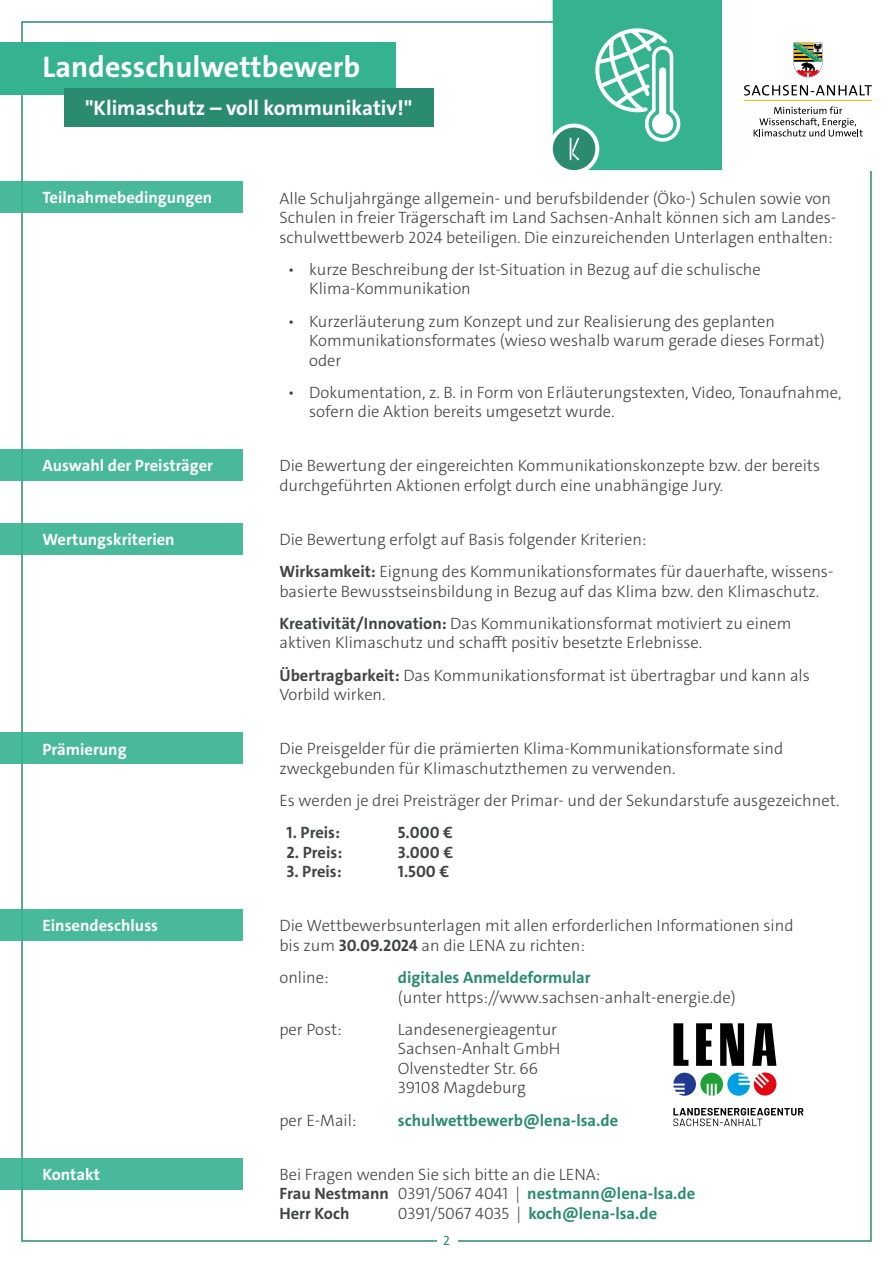
<style>
.page{position:relative;width:893px;height:1263px;background:#fff}
.page>*{position:absolute;margin:0;border:0;box-sizing:border-box;transform-origin:0 0}
.t1{font:700 30px "The Sans C4 s";color:#fff}
.t2{font:700 21px "The Sans C4 s";color:#fff}
.Fließtext{font:300 16.5px/19.5px "The Sans C4 s";color:#404541}
.t3{font:700 16.5px "The Sans C4 s";color:#fff}
.Fließtext-2{font:700 16.5px "The Sans C4 s";color:#2b8b71}
.Fließtext-3{font:700 16.5px "The Sans C4 s";color:#404541}
.t4{font:13.5px "The Sans C4 s";color:#2b8b71}
.s1{font-weight:700}
.s2{font-weight:700;color:#2b8b71}
.s3{font-weight:300;color:#404541}
</style>
<div class="page">
<svg style="left:553px;top:0;width:169px;height:170px"></svg>
<svg style="left:744px;top:85px;width:128px;height:11px"></svg>
<hr style="left:744px;top:100px;width:128px;height:1px;background:#fbba00">
<svg style="left:794px;top:43px;width:28px;height:34px"></svg>
<svg style="left:754px;top:107px;width:109px;height:30px"></svg>
<div style="left:0;top:181px;width:242px;height:31px;background:#49b99b"></div>
<div style="left:0;top:449px;width:242px;height:31px;background:#49b99b"></div>
<div style="left:0;top:43px;width:395px;height:52px;background:#35b290"></div>
<div style="left:64px;top:88px;width:370px;height:39px;background:#2b8b71"></div>
<div style="left:0;top:523px;width:242px;height:31px;background:#49b99b"></div>
<div style="left:0;top:733px;width:242px;height:31px;background:#49b99b"></div>
<div style="left:0;top:909px;width:242px;height:32px;background:#49b99b"></div>
<div style="left:0;top:1158px;width:242px;height:31px;background:#49b99b"></div>
<svg style="left:673px;top:1108px;width:130px;height:18px"></svg>
<svg style="left:673px;top:1023px;width:15px;height:43px"></svg>
<svg style="left:696px;top:1023px;width:16px;height:43px"></svg>
<svg style="left:720px;top:1023px;width:24px;height:43px"></svg>
<svg style="left:752px;top:1023px;width:24px;height:43px"></svg>
<svg style="left:673px;top:1072px;width:103px;height:24px"></svg>
<p class="t1" style="left:43px;top:47px;width:319px">Landesschulwettbewerb</p>
<p class="t2" style="left:85px;top:95px;width:329px">"Klimaschutz – voll kommunikativ!"</p>
<p class="t3" style="left:43px;top:187px;width:171px">Teilnahmebedingungen</p>
<p class="t3" style="left:43px;top:455px;width:172px">Auswahl der Preisträger</p>
<p class="t3" style="left:43px;top:529px;width:134px">Wertungskriterien</p>
<p class="t3" style="left:43px;top:738px;width:86px">Prämierung</p>
<p class="t3" style="left:43px;top:915px;width:117px">Einsendeschluss</p>
<p class="t3" style="left:43px;top:1164px;width:59px">Kontakt</p>
<p class="Fließtext" style="left:279px;top:188px;width:558px">Alle Schuljahrgänge allgemein- und berufsbildender (Öko-) Schulen sowie von<br>Schulen in freier Trägerschaft im Land Sachsen-Anhalt können sich am Landes&shy;schulwettbewerb 2024 beteiligen. Die einzureichenden Unterlagen enthalten:</p>
<p class="Fließtext" style="left:309px;top:260px;width:453px;text-indent:-21px">• kurze Beschreibung der Ist-Situation in Bezug auf die schulische<br>Klima-Kommunikation</p>
<p class="Fließtext" style="left:309px;top:311px;width:517px;text-indent:-21px">• Kurzerläuterung zum Konzept und zur Realisierung des geplanten<br>Kommunikationsformates (wieso weshalb warum gerade dieses Format) oder</p>
<p class="Fließtext" style="left:309px;top:383px;width:534px;text-indent:-21px">• Dokumentation, z. B. in Form von Erläuterungstexten, Video, Tonaufnahme, sofern die Aktion bereits umgesetzt wurde.</p>
<p class="Fließtext" style="left:279px;top:456px;width:542px">Die Bewertung der eingereichten Kommunikationskonzepte bzw. der bereits durchgeführten Aktionen erfolgt durch eine unabhängige Jury.</p>
<p class="Fließtext" style="left:279px;top:530px;width:369px">Die Bewertung erfolgt auf Basis folgender Kriterien:</p>
<p class="Fließtext" style="left:279px;top:562px;width:555px"><span class="s1">Wirksamkeit:</span> Eignung des Kommunikationsformates für dauerhafte, wissens&shy;basierte Bewusstseinsbildung in Bezug auf das Klima bzw. den Klimaschutz.</p>
<p class="Fließtext" style="left:279px;top:614px;width:514px"><span class="s1">Kreativität/Innovation:</span> Das Kommunikationsformat motiviert zu einem aktiven Klimaschutz und schafft positiv besetzte Erlebnisse.</p>
<p class="Fließtext" style="left:279px;top:665px;width:532px"><span class="s1">Übertragbarkeit:</span> Das Kommunikationsformat ist übertragbar und kann als<br>Vorbild wirken.</p>
<p class="Fließtext" style="left:279px;top:739px;width:505px">Die Preisgelder für die prämierten Klima-Kommunikationsformate sind zweckgebunden für Klimaschutzthemen zu verwenden.</p>
<p class="Fließtext" style="left:279px;top:791px;width:561px">Es werden je drei Preisträger der Primar- und der Sekundarstufe ausgezeichnet.</p>
<p class="Fließtext-3" style="left:287px;top:822px;width:55px">1. Preis:</p>
<p class="Fließtext-3" style="left:398px;top:822px;width:57px">5.000 €</p>
<p class="Fließtext-3" style="left:287px;top:841px;width:57px">2. Preis:</p>
<p class="Fließtext-3" style="left:398px;top:841px;width:57px">3.000 €</p>
<p class="Fließtext-3" style="left:287px;top:861px;width:57px">3. Preis:</p>
<p class="Fließtext-3" style="left:398px;top:861px;width:53px">1.500 €</p>
<p class="Fließtext" style="left:279px;top:916px;width:516px">Die Wettbewerbsunterlagen mit allen erforderlichen Informationen sind bis zum <span class="s1">30.09.2024</span> an die LENA zu richten:</p>
<p class="Fließtext" style="left:279px;top:968px;width:51px">online:</p>
<p class="Fließtext" style="left:398px;top:968px;width:339px"><span class="s2">digitales Anmeldeformular<br></span>(unter https://www.sachsen-anhalt-energie.de)</p>
<p class="Fließtext" style="left:279px;top:1019px;width:64px">per Post:</p>
<p class="Fließtext" style="left:398px;top:1019px;width:164px">Landesenergieagentur<br>Sachsen-Anhalt GmbH<br>Olvenstedter Str. 66<br>39108 Magdeburg</p>
<p class="Fließtext" style="left:279px;top:1110px;width:79px">per E-Mail:</p>
<p class="Fließtext-2" style="left:398px;top:1109px;width:222px">schulwettbewerb@lena-lsa.de</p>
<p class="Fließtext" style="left:279px;top:1164px;width:417px">Bei Fragen wenden Sie sich bitte an die LENA:<br><span class="s1">Frau Nestmann</span> 0391/5067 4041 | <span class="s2">nestmann@lena-lsa.de<br></span><span class="s1">Herr Koch</span></p>
<p class="Fließtext-2" style="left:398px;top:1202px;width:261px"><span class="s3">0391/5067 4035 |</span> koch@lena-lsa.de</p>
<p class="t4" style="left:443px;top:1232px;width:8px">2</p>
</div>
